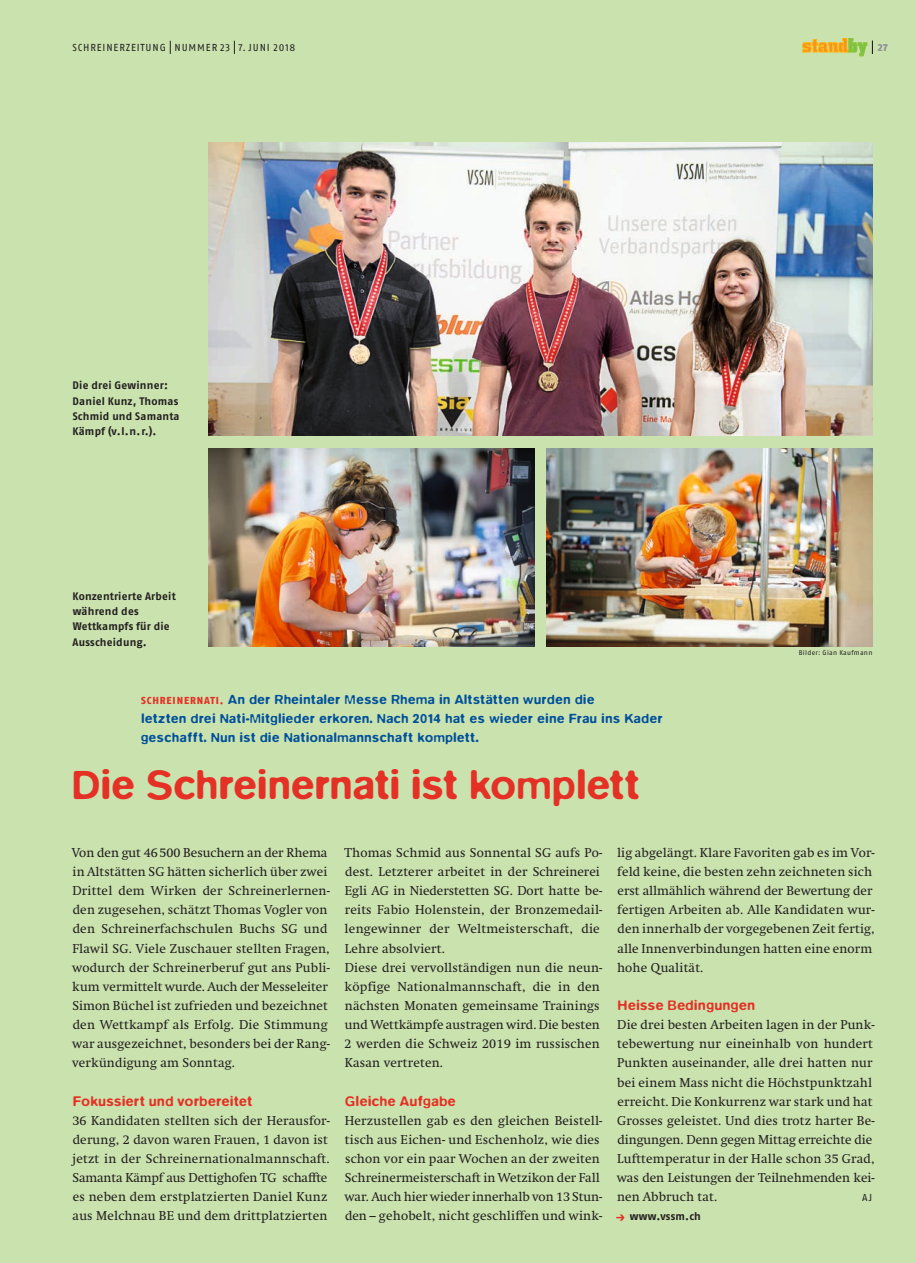
<style>
.page{position:relative;width:915px;height:1263px;background:#fff}
.page>*{position:absolute;margin:0;border:0;box-sizing:border-box;transform-origin:0 0}
.t1{font:500 42px "Blur OT";letter-spacing:.02em;color:#e53025}
.t2{font:500 14.25px "Blur OT";letter-spacing:.04em;color:#e53025}
.t3{font:500 13.5px/19.2px "Blur OT";letter-spacing:.05em;color:#01509a}
.t4{font:12.75px/19.2px "Swift";letter-spacing:.02em;color:#231f20}
.t5{font:700 10.8px/15.3px "Fago OT";letter-spacing:.02em;color:#231f20}
.t6{font:10.2px "Fago OT";letter-spacing:.085em;color:#231f20}
.t7{font:700 10.2px "Fago OT";color:#939598}
.t8{font:6.75px "Fago OT";letter-spacing:.045em;color:#231f20}
.s1{font-family:"Fago OT";font-weight:800;font-size:10.2px;color:#e53025}
.s2{font-size:12px;color:#e53025}
</style>
<div class="page">
<div style="left:0;top:0;width:914px;height:1263px;background:#cae2ae"></div>
<svg style="left:170px;top:41px;width:1px;height:13px"></svg>
<svg style="left:234px;top:41px;width:1px;height:13px"></svg>
<svg style="left:802px;top:38px;width:70px;height:18px"></svg>
<img style="left:546px;top:449px;width:326px;height:197px">
<img style="left:208px;top:142px;width:664px;height:294px">
<img style="left:208px;top:449px;width:326px;height:197px">
<p class="t6" style="left:72px;top:41px;width:187px">SCHREINERZEITUNG NUMMER 23 7. Juni</p>
<p class="t6" style="left:273px;top:41px;width:23px">2018</p>
<p class="t7" style="left:877px;top:41px;width:12px">27</p>
<p class="t5" style="left:72px;top:378px;width:108px">Die drei Gewinner:<br>Daniel Kunz, Thomas<br>Schmid und Samanta<br>Kämpf (v.l.n.r.).</p>
<p class="t5" style="left:72px;top:588px;width:105px">Konzentrierte Arbeit während des<br>Wettkampfs für die<br>Ausscheidung.</p>
<p class="t3" style="left:141px;top:690px;width:522px"><span class="s1">SCHREINERNATI.</span> An der Rheintaler Messe Rhema in Altstätten wurden die<br>letzten drei Nati-Mitglieder erkoren. Nach 2014 hat es wieder eine Frau ins Kader geschafft. Nun ist die Nationalmannschaft komplett.</p>
<h1 class="t1" style="left:72px;top:761px;width:568px">Die Schreinernati ist komplett</h1>
<p class="t8" style="left:798px;top:648px;width:75px">Bilder: Gian Kaufmann</p>
<p class="t4" style="left:72px;top:843px;width:260px">Von den gut 46500 Besuchern an der Rhema in Altstätten SG hätten sicherlich über zwei Drittel dem Wirken der Schreinerlernen&shy;den zugesehen, schätzt Thomas Vogler von den Schreinerfachschulen Buchs SG und Flawil SG. Viele Zuschauer stellten Fragen, wodurch der Schreinerberuf gut ans Publi&shy;kum vermittelt wurde. Auch der Messeleiter Simon Büchel ist zufrieden und bezeichnet den Wettkampf als Erfolg. Die Stimmung war ausgezeichnet, besonders bei der Rang&shy;verkündigung am Sonntag.</p>
<p class="t2" style="left:73px;top:1092px;width:180px">Fokussiert und vorbereitet</p>
<p class="t4" style="left:72px;top:1111px;width:259px">36 Kandidaten stellten sich der Herausfor&shy;derung, 2 davon waren Frauen, 1 davon ist jetzt in der Schreinernationalmannschaft.<br>Samanta Kämpf aus Dettighofen TG schaffte es neben dem erstplatzierten Daniel Kunz aus Melchnau BE und dem drittplatzierten</p>
<p class="t4" style="left:344px;top:843px;width:259px">Thomas Schmid aus Sonnental SG aufs Po&shy;dest. Letzterer arbeitet in der Schreinerei Egli AG in Niederstetten SG. Dort hatte be&shy;reits Fabio Holenstein, der Bronzemedail&shy;lengewinner der Weltmeisterschaft, die Lehre absolviert.<br>Diese drei vervollständigen nun die neun&shy;köpfige Nationalmannschaft, die in den nächsten Monaten gemeinsame Trainings und Wettkämpfe austragen wird. Die besten 2 werden die Schweiz 2019 im russischen Kasan vertreten.</p>
<p class="t2" style="left:345px;top:1092px;width:112px">Gleiche Aufgabe</p>
<p class="t4" style="left:344px;top:1111px;width:259px">Herzustellen gab es den gleichen Beistell&shy;tisch aus Eichen- und Eschenholz, wie dies schon vor ein paar Wochen an der zweiten Schreinermeisterschaft in Wetzikon der Fall war. Auch hier wieder innerhalb von 13 Stun&shy;den – gehobelt, nicht geschliffen und wink-</p>
<p class="t4" style="left:616px;top:843px;width:259px">lig abgelängt. Klare Favoriten gab es im Vor&shy;feld keine, die besten zehn zeichneten sich erst allmählich während der Bewertung der fertigen Arbeiten ab. Alle Kandidaten wur&shy;den innerhalb der vorgegebenen Zeit fertig, alle Innenverbindungen hatten eine enorm hohe Qualität.</p>
<p class="t2" style="left:617px;top:997px;width:138px">Heisse Bedingungen</p>
<p class="t4" style="left:616px;top:1015px;width:259px">Die drei besten Arbeiten lagen in der Punk&shy;tebewertung nur eineinhalb von hundert Punkten auseinander, alle drei hatten nur bei einem Mass nicht die Höchstpunktzahl erreicht. Die Konkurrenz war stark und hat Grosses geleistet. Und dies trotz harter Be&shy;dingungen. Denn gegen Mittag erreichte die Lufttemperatur in der Halle schon 35 Grad, was den Leistungen der Teilnehmenden kei&shy;nen Abbruch tat.</p>
<p class="t6" style="left:861px;top:1191px;width:11px">AJ</p>
<p class="t5" style="left:615px;top:1209px;width:87px"><span class="s2">→</span> www.vssm.ch</p>
</div>
